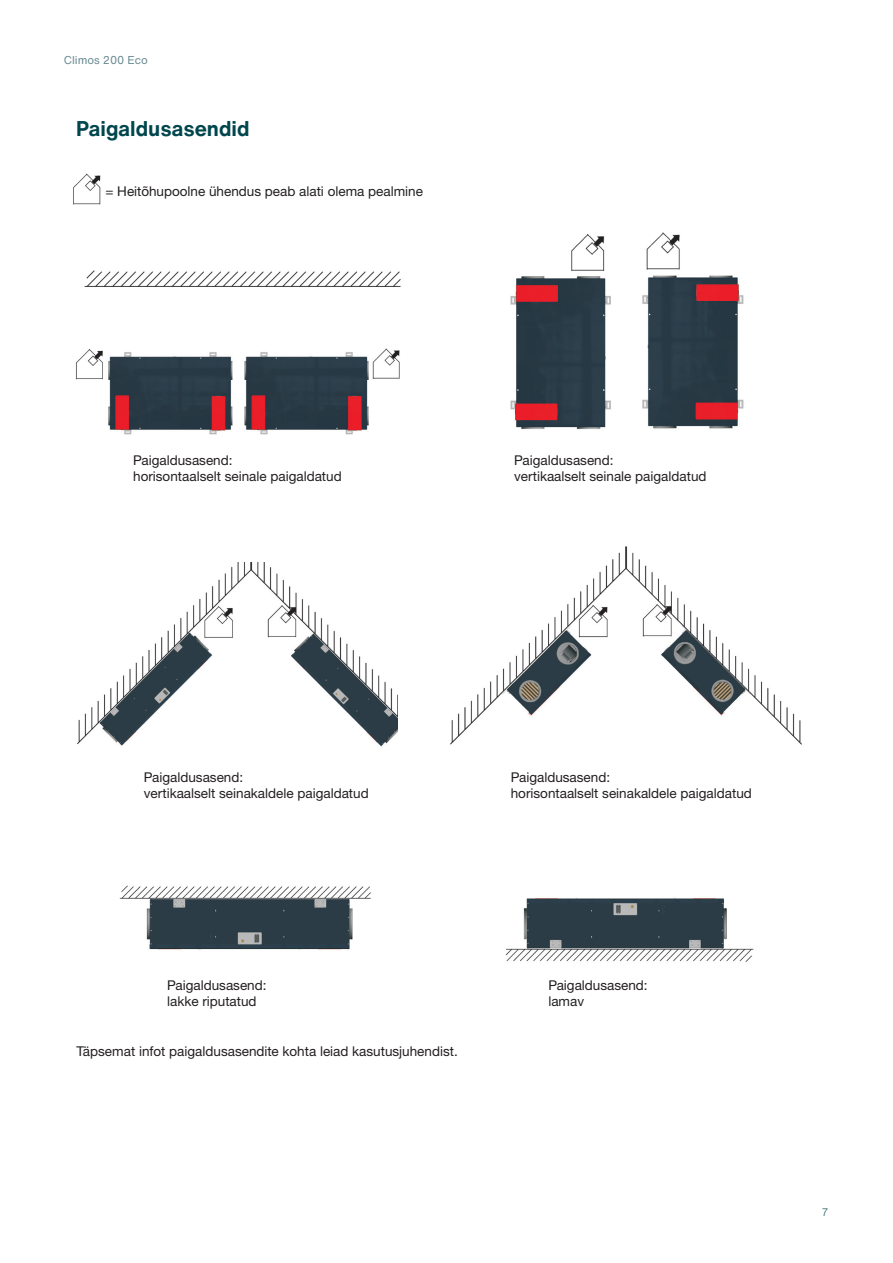
<style>
.page{position:relative;width:893px;height:1263px;background:#fff}
.page>*{position:absolute;margin:0;border:0;box-sizing:border-box;transform-origin:0 0}
.t1{font:700 21px "Helvetica Now Text";color:#00464d}
.t2{font:13.5px/16.4px "Helvetica Neuefor Zehnder";color:#231f20}
.t3{font:11.25px "Helvetica Now Text";color:#6a8b93}
.t4{font:300 10.5px "Helvetica Now Text";color:#00464d}
</style>
<div class="page">
<img style="left:73px;top:173px;width:28px;height:32px">
<img style="left:76px;top:271px;width:325px;height:164px">
<img style="left:77px;top:562px;width:321px;height:185px">
<img style="left:450px;top:546px;width:352px;height:199px">
<img style="left:119px;top:885px;width:252px;height:65px">
<img style="left:505px;top:897px;width:249px;height:65px">
<img style="left:510px;top:234px;width:101px;height:196px">
<img style="left:642px;top:232px;width:102px;height:197px">
<p class="t3" style="left:64px;top:51px;width:86px">Climos 200 Eco</p>
<h1 class="t1" style="left:76px;top:112px;width:175px">Paigaldusasendid</h1>
<p class="t2" style="left:105px;top:183px;width:319px">= Heitõhupoolne ühendus peab alati olema pealmine</p>
<p class="t2" style="left:133px;top:452px;width:210px">Paigaldusasend:<br>horisontaalselt seinale paigaldatud</p>
<p class="t2" style="left:514px;top:452px;width:194px">Paigaldusasend:<br>vertikaalselt seinale paigaldatud</p>
<p class="t2" style="left:144px;top:769px;width:226px">Paigaldusasend:<br>vertikaalselt seinakaldele paigaldatud</p>
<p class="t2" style="left:511px;top:769px;width:243px">Paigaldusasend:<br>horisontaalselt seinakaldele paigaldatud</p>
<p class="t2" style="left:167px;top:976px;width:101px">Paigaldusasend: lakke riputatud</p>
<p class="t2" style="left:548px;top:976px;width:101px">Paigaldusasend: lamav</p>
<p class="t2" style="left:77px;top:1043px;width:383px">Täpsemat infot paigaldusasendite kohta leiad kasutusjuhendist.</p>
<p class="t4" style="left:822px;top:1204px;width:8px">7</p>
</div>
